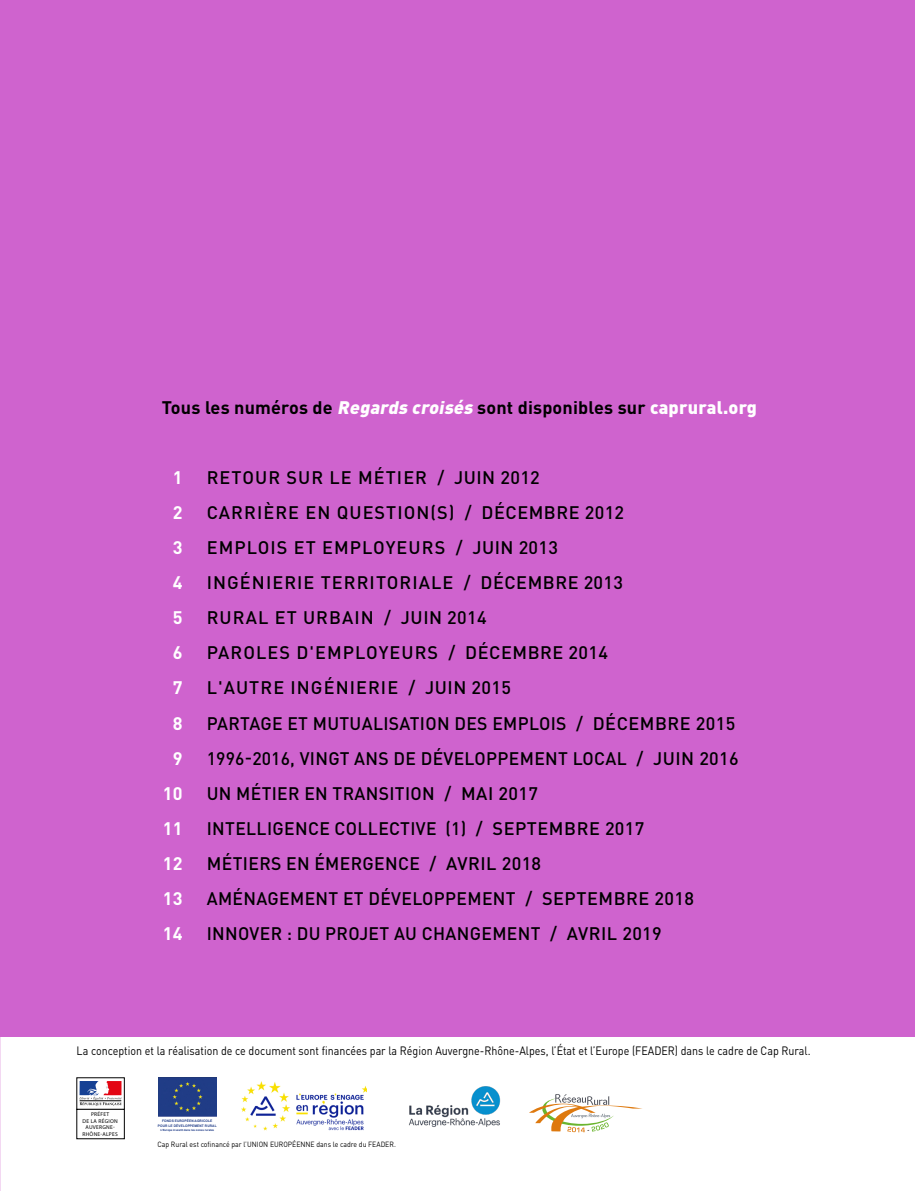
<style>
.page{position:relative;width:915px;height:1191px;background:#fff}
.page>*{position:absolute;margin:0;border:0;box-sizing:border-box;transform-origin:0 0}
.t1{font:500 18px "DIN Pro";letter-spacing:.02em;color:#000}
.t2{font:500 18px "DIN Pro";letter-spacing:.06em;color:#000}
.t3{font:700 18px "DIN Pro";letter-spacing:.01em;color:#000}
.t4{font:500 18px "DIN Pro";letter-spacing:.05em;color:#000}
.t5{font:700 18px "DIN Pro";letter-spacing:.01em;color:#fff}
.t6{font:12px "DIN Pro";color:#000;scale:.89 1}
.t7{font:7.5px "DIN Pro";color:#000;scale:.92 1}
.t8{font:5.55px/6.6px "Myriad Pro";letter-spacing:.04em;color:#000;text-align:center}
.t9{font:700 3.45px/4.5px "Arial";letter-spacing:.035em;color:#1f3c87;text-align:center;scale:.95 1}
.t10{font:700 2.85px "Arial";color:#1f3c87}
.s1{font-weight:900;font-style:italic;color:#fff}
.s2{font-weight:900;color:#fff}
</style>
<div class="page">
<div style="left:0;top:0;width:914px;height:1036px;background:#cf63ce"></div>
<img style="left:409px;top:1086px;width:92px;height:41px">
<img style="left:242px;top:1081px;width:124px;height:49px">
<svg style="left:529px;top:1094px;width:113px;height:38px"></svg>
<svg style="left:80px;top:1081px;width:42px;height:25px"></svg>
<div style="left:77px;top:1109px;width:47px;height:30px;border:1px solid #000"></div>
<svg style="left:79px;top:1081px;width:42px;height:24px"></svg>
<img style="left:158px;top:1077px;width:58px;height:39px">
<p class="t3" style="left:162px;top:395px;width:596px">Tous les numéros de <span class="s1">Regards croisés</span> sont disponibles sur <span class="s2">caprural.org</span></p>
<p class="t5" style="left:173px;top:465px;width:11px">1</p>
<p class="t2" style="left:207px;top:465px;width:334px">RETOUR SUR LE MÉTIER / JUIN 2012</p>
<p class="t5" style="left:173px;top:500px;width:11px">2</p>
<p class="t2" style="left:207px;top:500px;width:419px">CARRIÈRE EN QUESTION(S) / DÉCEMBRE 2012</p>
<p class="t5" style="left:173px;top:535px;width:11px">3</p>
<p class="t2" style="left:207px;top:535px;width:353px">EMPLOIS ET EMPLOYEURS / JUIN 2013</p>
<p class="t5" style="left:173px;top:570px;width:11px">4</p>
<p class="t2" style="left:207px;top:570px;width:418px">INGÉNIERIE TERRITORIALE / DÉCEMBRE 2013</p>
<p class="t5" style="left:173px;top:605px;width:11px">5</p>
<p class="t2" style="left:207px;top:605px;width:281px">RURAL ET URBAIN / JUIN 2014</p>
<p class="t5" style="left:173px;top:640px;width:11px">6</p>
<p class="t4" style="left:207px;top:640px;width:402px">PAROLES D'EMPLOYEURS / DÉCEMBRE 2014</p>
<p class="t5" style="left:173px;top:675px;width:11px">7</p>
<p class="t2" style="left:207px;top:675px;width:306px">L'AUTRE INGÉNIERIE / JUIN 2015</p>
<p class="t5" style="left:173px;top:711px;width:11px">8</p>
<p class="t1" style="left:207px;top:711px;width:530px">PARTAGE ET MUTUALISATION DES EMPLOIS / DÉCEMBRE 2015</p>
<p class="t5" style="left:173px;top:746px;width:11px">9</p>
<p class="t1" style="left:207px;top:746px;width:533px">1996-2016, VINGT ANS DE DÉVELOPPEMENT LOCAL / JUIN 2016</p>
<p class="t5" style="left:163px;top:781px;width:21px">10</p>
<p class="t1" style="left:207px;top:781px;width:332px">UN MÉTIER EN TRANSITION / MAI 2017</p>
<p class="t5" style="left:163px;top:816px;width:21px">11</p>
<p class="t1" style="left:207px;top:816px;width:439px">INTELLIGENCE COLLECTIVE (1) / SEPTEMBRE 2017</p>
<p class="t5" style="left:163px;top:851px;width:21px">12</p>
<p class="t1" style="left:207px;top:851px;width:336px">MÉTIERS EN ÉMERGENCE / AVRIL 2018</p>
<p class="t5" style="left:163px;top:886px;width:21px">13</p>
<p class="t1" style="left:207px;top:886px;width:488px">AMÉNAGEMENT ET DÉVELOPPEMENT / SEPTEMBRE 2018</p>
<p class="t5" style="left:163px;top:921px;width:21px">14</p>
<p class="t1" style="left:207px;top:921px;width:456px">INNOVER : DU PROJET AU CHANGEMENT / AVRIL 2019</p>
<p class="t6" style="left:77px;top:1042px;width:826px">La conception et la réalisation de ce document sont financées par la Région Auvergne-Rhône-Alpes, l’État et l’Europe (FEADER) dans le cadre de Cap Rural.</p>
<p class="t8" style="left:82px;top:1110px;width:37px">PRÉFET<br>DE LA RÉGION<br>AUVERGNE-<br>RHÔNE-ALPES</p>
<p class="t9" style="left:158px;top:1119px;width:63px">FONDS EUROPÉEN AGRICOLE<br>POUR LE DÉVELOPPEMENT RURAL</p>
<p class="t10" style="left:160px;top:1127px;width:55px">L’Europe investit dans les zones rurales</p>
<p class="t7" style="left:157px;top:1138px;width:260px">Cap Rural est cofinancé par l’UNION EUROPÉENNE dans le cadre du FEADER.</p>
</div>
